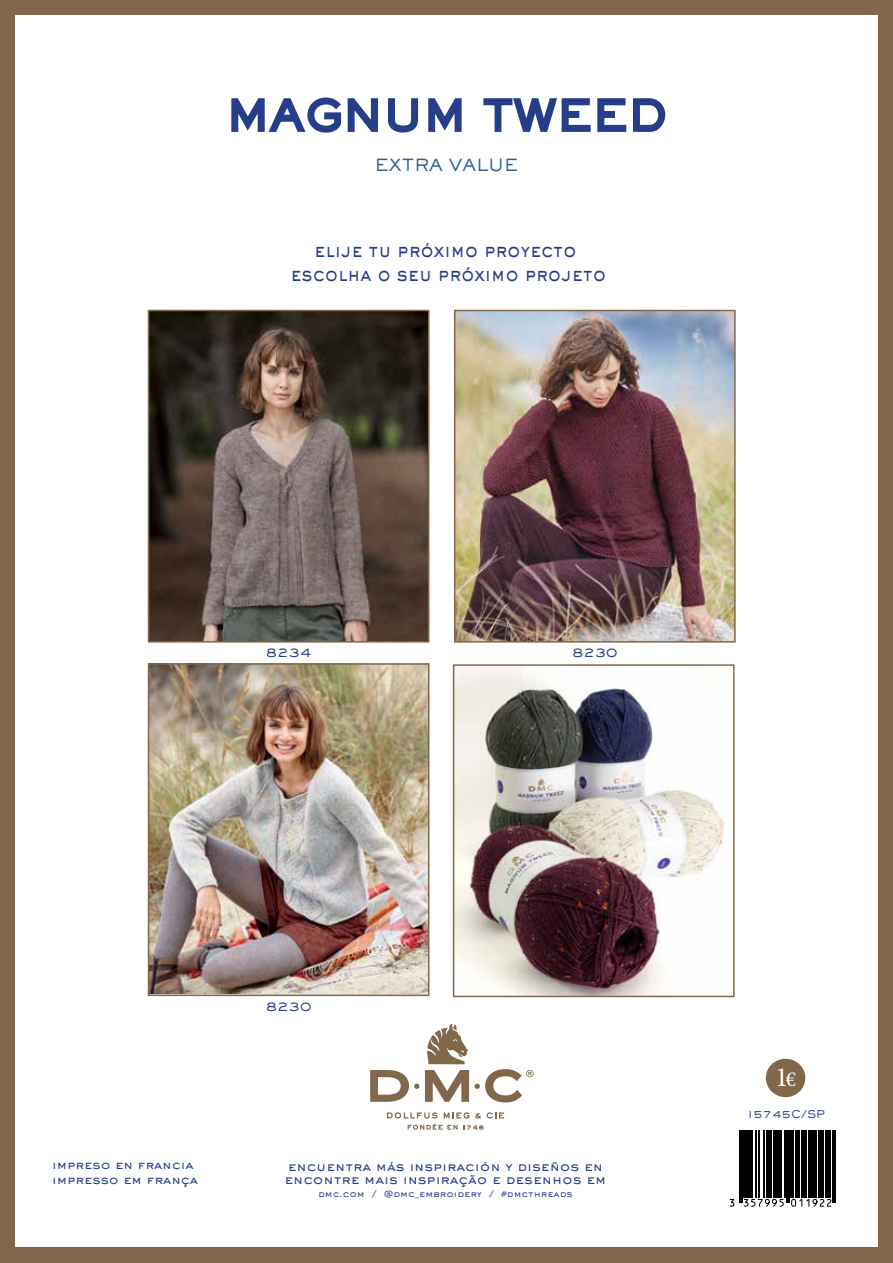
<style>
.page{position:relative;width:893px;height:1263px;background:#fff}
.page>*{position:absolute;margin:0;border:0;box-sizing:border-box;transform-origin:0 0}
.t1{font:800 41.85px "Sackers Gothic Std";color:#263d8a}
.t2{font:27.9px "Minion Pro";color:#fff}
.t3{font:500 19.5px/24px "Sackers Gothic Std";color:#263d8a;text-align:center;scale:.83 1}
.t4{font:500 16.5px "Sackers Gothic Std";color:#2f5d94}
.t5{font:500 12.75px/12.8px "Sackers Gothic Std";color:#263d8a}
.t6{font:500 12px/15px "Sackers Gothic Std";color:#263d8a}
.t7{font:500 10.5px "Sackers Gothic Std";color:#263d8a}
.t8{font:500 9px "Sackers Gothic Std";color:#263d8a}
.s1{font-size:21.3px}
</style>
<div class="page">
<div style="left:0;top:0;width:893px;height:15px;background:#81684b"></div>
<div style="left:0;top:1247px;width:893px;height:16px;background:#81684b"></div>
<div style="left:878px;top:0;width:15px;height:1263px;background:#81684b"></div>
<div style="left:0;top:0;width:15px;height:1263px;background:#81684b"></div>
<svg style="left:387px;top:1112px;width:51px;height:6px"></svg>
<svg style="left:444px;top:1112px;width:25px;height:6px"></svg>
<svg style="left:475px;top:1113px;width:6px;height:5px"></svg>
<svg style="left:487px;top:1112px;width:17px;height:6px"></svg>
<svg style="left:408px;top:1124px;width:76px;height:6px"></svg>
<svg style="left:370px;top:1070px;width:49px;height:32px"></svg>
<svg style="left:425px;top:1070px;width:44px;height:32px"></svg>
<svg style="left:427px;top:1024px;width:41px;height:40px"></svg>
<svg style="left:475px;top:1069px;width:58px;height:33px"></svg>
<svg style="left:739px;top:1131px;width:96px;height:72px;fill:#000"></svg>
<hr style="left:740px;top:1131px;width:1px;height:72px;background:#000">
<hr style="left:742px;top:1131px;width:1px;height:72px;background:#000">
<hr style="left:744px;top:1131px;width:4px;height:67px;background:#000">
<hr style="left:749px;top:1131px;width:1px;height:67px;background:#000">
<hr style="left:751px;top:1131px;width:2px;height:67px;background:#000">
<hr style="left:756px;top:1131px;width:1px;height:67px;background:#000">
<hr style="left:759px;top:1131px;width:1px;height:67px;background:#000">
<hr style="left:763px;top:1131px;width:1px;height:67px;background:#000">
<hr style="left:766px;top:1131px;width:1px;height:67px;background:#000">
<hr style="left:768px;top:1131px;width:3px;height:67px;background:#000">
<hr style="left:773px;top:1131px;width:1px;height:67px;background:#000">
<hr style="left:775px;top:1131px;width:3px;height:67px;background:#000">
<hr style="left:779px;top:1131px;width:2px;height:67px;background:#000">
<hr style="left:784px;top:1131px;width:1px;height:67px;background:#000">
<hr style="left:786px;top:1131px;width:1px;height:72px;background:#000">
<hr style="left:788px;top:1131px;width:1px;height:72px;background:#000">
<hr style="left:790px;top:1131px;width:3px;height:67px;background:#000">
<hr style="left:795px;top:1131px;width:1px;height:67px;background:#000">
<hr style="left:797px;top:1131px;width:2px;height:67px;background:#000">
<hr style="left:801px;top:1131px;width:2px;height:67px;background:#000">
<hr style="left:804px;top:1131px;width:2px;height:67px;background:#000">
<hr style="left:808px;top:1131px;width:3px;height:67px;background:#000">
<hr style="left:812px;top:1131px;width:3px;height:67px;background:#000">
<hr style="left:816px;top:1131px;width:1px;height:67px;background:#000">
<hr style="left:819px;top:1131px;width:2px;height:67px;background:#000">
<hr style="left:822px;top:1131px;width:2px;height:67px;background:#000">
<hr style="left:826px;top:1131px;width:2px;height:67px;background:#000">
<hr style="left:829px;top:1131px;width:2px;height:67px;background:#000">
<hr style="left:833px;top:1131px;width:1px;height:72px;background:#000">
<hr style="left:835px;top:1131px;width:1px;height:72px;background:#000">
<svg style="left:729px;top:1198px;width:103px;height:9px"></svg>
<svg style="left:231px;top:97px;width:147px;height:36px"></svg>
<svg style="left:388px;top:98px;width:31px;height:35px"></svg>
<svg style="left:428px;top:98px;width:34px;height:34px"></svg>
<svg style="left:483px;top:98px;width:183px;height:34px"></svg>
<div style="left:766px;top:1059px;width:39px;height:38px;background:#81684b;border-radius:50%"></div>
<img style="left:151px;top:313px;width:275px;height:327px">
<div style="left:148px;top:310px;width:281px;height:333px;border:2px solid #81684b"></div>
<img style="left:457px;top:313px;width:276px;height:327px">
<div style="left:454px;top:310px;width:282px;height:333px;border:2px solid #81684b"></div>
<img style="left:151px;top:666px;width:275px;height:327px">
<div style="left:148px;top:663px;width:281px;height:333px;border:2px solid #81684b"></div>
<img style="left:456px;top:667px;width:269px;height:327px">
<div style="left:453px;top:664px;width:282px;height:333px;border:2px solid #81684b"></div>
<h1 class="t1" style="left:226px;top:87px;width:442px">MAGNUM TWEED</h1>
<p class="t4" style="left:375px;top:154px;width:145px">extra value</p>
<h3 class="t3" style="left:290px;top:237px;width:382px">elije tu próximo proyecto escolha o seu próximo projeto</h3>
<p class="t5" style="left:266px;top:646px;width:47px">8234</p>
<p class="t5" style="left:572px;top:646px;width:47px">8230</p>
<p class="t5" style="left:266px;top:999px;width:47px">8230</p>
<p class="t6" style="left:52px;top:1157px;width:147px">impreso en francia impresso em frança</p>
<p class="t5" style="left:284px;top:1160px;width:323px">encuentra más inspiración y diseños en encontre mais inspiração e desenhos em</p>
<p class="t8" style="left:318px;top:1187px;width:256px">dmc.com / @dmc_embroidery / #dmcthreads</p>
<h2 class="t2" style="left:775px;top:1058px;width:22px">1<span class="s1">€</span></h2>
<p class="t7" style="left:747px;top:1107px;width:70px">15745c/sp</p>
</div>
